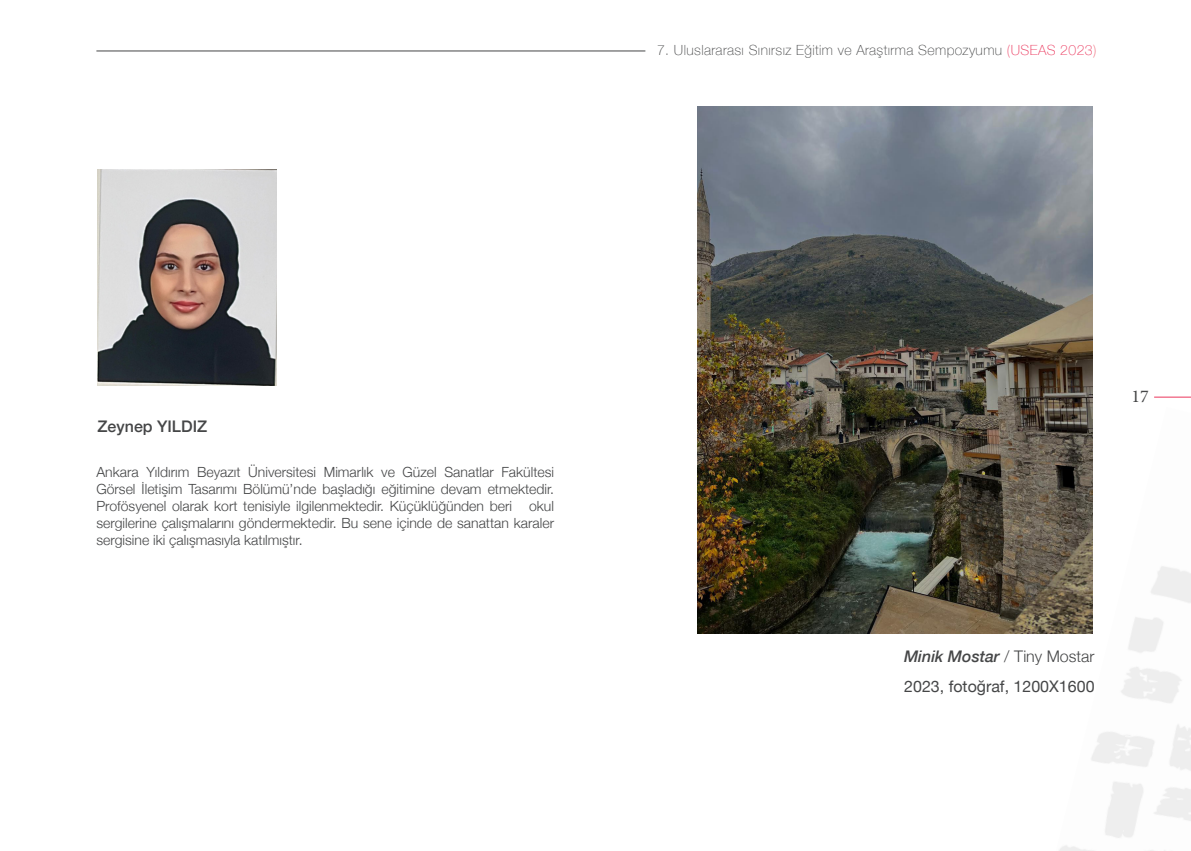
<style>
.page{position:relative;width:1191px;height:851px;background:#fff}
.page>*{position:absolute;margin:0;border:0;box-sizing:border-box;transform-origin:0 0}
.t1{font:18px "Minion Pro";color:#454647}
.t2{font:16px "Helvetica Neue";color:#454647}
.t3{font:italic 500 16px "Helvetica Neue";color:#454647}
.t4{font:500 16px "Helvetica Neue";color:#454647}
.t5{font:300 14px/16.8px "Helvetica Neue";color:#454647;text-align:justify}
.t6{font:100 14px "Helvetica Neue";letter-spacing:.03em;color:#454647}
.s1{color:#eb365c}
.s2{color:#ed586a}
.s3{font-weight:300;font-style:normal}
</style>
<div class="page">
<hr style="left:1154px;top:397px;width:37px;height:1px;background:#eb365c">
<hr style="left:96px;top:51px;width:549px;height:1px;background:#454647">
<img style="left:1064px;top:611px;width:127px;height:205px">
<img style="left:98px;top:170px;width:178px;height:215px">
<img style="left:697px;top:106px;width:395px;height:527px">
<p class="t6" style="left:657px;top:39px;width:441px">7. Uluslararası Sınırsız Eğitim ve Araştırma Sempozyumu <span class="s1">(USEAS 2023</span><span class="s2">)</span></p>
<p class="t4" style="left:98px;top:413px;width:111px">Zeynep YILDIZ</p>
<p class="t5" style="left:96px;top:463px;width:459px">Ankara Yıldırım Beyazıt Üniversitesi Mimarlık ve Güzel Sanatlar Fakültesi Görsel İletişim Tasarımı Bölümü’nde başladığı eğitimine devam etmektedir.<br>Profösyenel olarak kort tenisiyle ilgilenmektedir. Küçüklüğünden beri okul sergilerine çalışmalarını göndermektedir. Bu sene içinde de sanattan karaler sergisine iki çalışmasıyla katılmıştır.</p>
<p class="t1" style="left:1131px;top:384px;width:19px">17</p>
<p class="t3" style="left:904px;top:642px;width:192px">Minik Mostar <span class="s3">/ Tiny Mostar</span></p>
<p class="t2" style="left:904px;top:675px;width:192px">2023, fotoğraf, 1200X1600</p>
</div>
